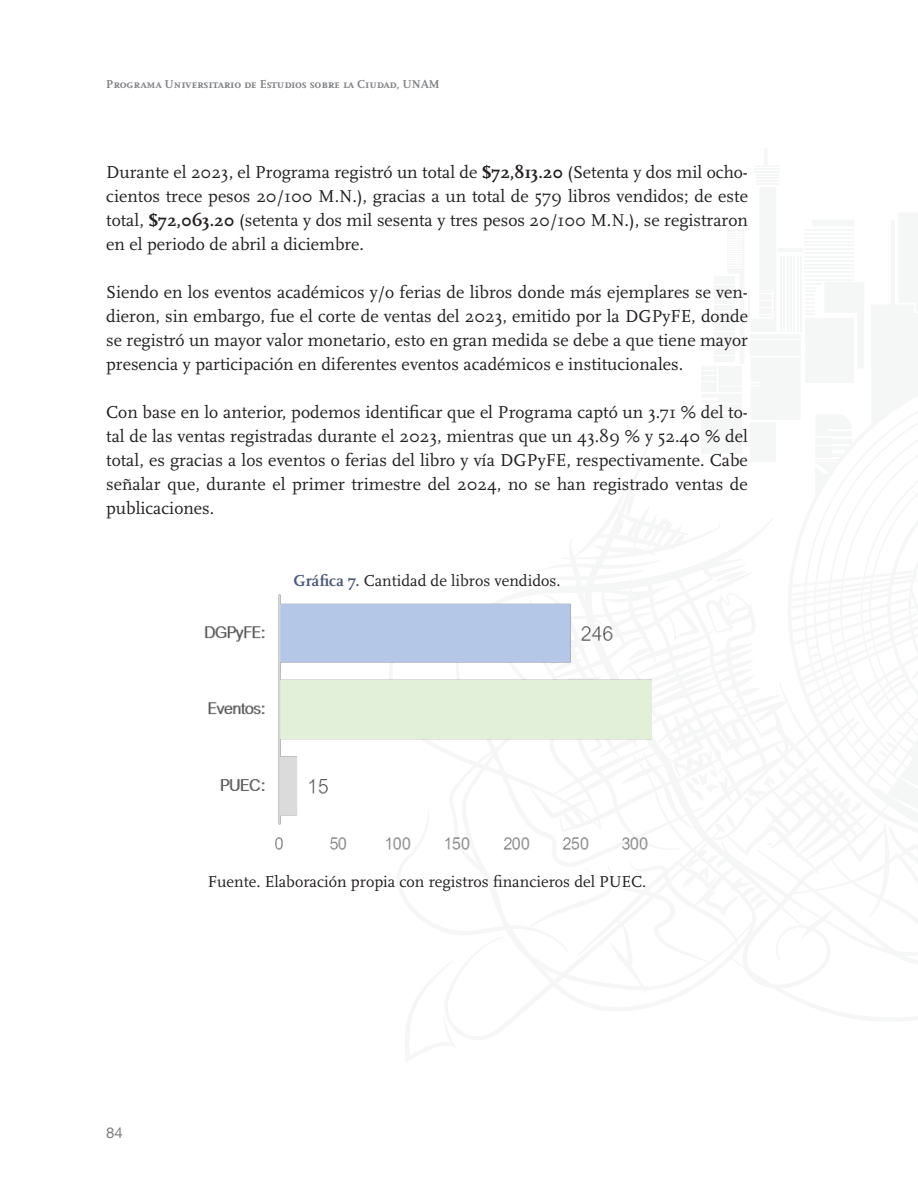
<style>
.page{position:relative;width:918px;height:1188px;background:#fff}
.page>*{position:absolute;margin:0;border:0;box-sizing:border-box;transform-origin:0 0}
.Texto__AZ{font:18px/24px "Scala Pro";color:#231f20;text-align:justify}
.FUENTE{font:16.5px "Scala Pro";color:#231f20}
.Figuras_AZ{font:16.5px "Scala Pro";color:#231f20}
.t1{font:15px "Helvetica Neue";color:#808285}
.t2{font:700 12px "Scala Pro";color:#808285}
.s1{font-weight:700}
.s2{font-weight:700;color:#4d5b7b}
</style>
<div class="page">
<hr style="left:714px;top:276px;width:21px;height:4px;background:#f5f6f6">
<hr style="left:714px;top:281px;width:21px;height:3px;background:#d1d2d4">
<hr style="left:714px;top:285px;width:21px;height:2px;background:#d1d2d4">
<hr style="left:714px;top:288px;width:21px;height:3px;background:#d1d2d4">
<hr style="left:714px;top:292px;width:21px;height:2px;background:#d1d2d4">
<hr style="left:714px;top:295px;width:21px;height:2px;background:#d1d2d4">
<hr style="left:714px;top:298px;width:21px;height:3px;background:#d1d2d4">
<hr style="left:714px;top:302px;width:21px;height:2px;background:#d1d2d4">
<hr style="left:714px;top:305px;width:21px;height:3px;background:#d1d2d4">
<hr style="left:714px;top:308px;width:21px;height:3px;background:#d1d2d4">
<hr style="left:714px;top:312px;width:21px;height:2px;background:#d1d2d4">
<hr style="left:714px;top:315px;width:21px;height:3px;background:#d1d2d4">
<hr style="left:714px;top:319px;width:21px;height:2px;background:#d1d2d4">
<hr style="left:714px;top:322px;width:21px;height:2px;background:#d1d2d4">
<hr style="left:714px;top:325px;width:21px;height:3px;background:#d1d2d4">
<hr style="left:714px;top:329px;width:21px;height:2px;background:#d1d2d4">
<hr style="left:714px;top:332px;width:21px;height:3px;background:#d1d2d4">
<hr style="left:714px;top:336px;width:21px;height:2px;background:#d1d2d4">
<hr style="left:714px;top:339px;width:21px;height:2px;background:#d1d2d4">
<hr style="left:714px;top:342px;width:21px;height:3px;background:#d1d2d4">
<hr style="left:714px;top:346px;width:21px;height:2px;background:#d1d2d4">
<hr style="left:714px;top:349px;width:21px;height:2px;background:#d1d2d4">
<hr style="left:714px;top:352px;width:21px;height:3px;background:#d1d2d4">
<hr style="left:714px;top:356px;width:21px;height:2px;background:#d1d2d4">
<hr style="left:714px;top:359px;width:21px;height:3px;background:#d1d2d4">
<div style="left:702px;top:414px;width:40px;height:39px;background:#f5f6f6"></div>
<hr style="left:702px;top:388px;width:15px;height:4px;background:#f5f6f6">
<div style="left:718px;top:387px;width:24px;height:5px;background:#f5f6f6"></div>
<hr style="left:702px;top:382px;width:15px;height:4px;background:#f5f6f6">
<hr style="left:702px;top:376px;width:15px;height:4px;background:#f5f6f6">
<hr style="left:702px;top:372px;width:15px;height:3px;background:#d1d2d4">
<hr style="left:702px;top:367px;width:15px;height:3px;background:#d1d2d4">
<svg style="left:718px;top:281px;width:17px;height:81px"></svg>
<hr style="left:739px;top:371px;width:3px;height:15px;background:#d1d2d4">
<div style="left:751px;top:422px;width:25px;height:40px;background:#f5f6f6"></div>
<hr style="left:748px;top:292px;width:2px;height:31px;background:#d1d2d4">
<img style="left:204px;top:594px;width:447px;height:256px">
<p class="t2" style="left:106px;top:78px;width:335px">Programa Universitario de Estudios sobre la Ciudad, UNAM</p>
<p class="Texto__AZ" style="left:106px;top:161px;width:643px">Durante el 2023, el Programa registró un total de <span class="s1">$72,813.20</span> (Setenta y dos mil ocho&shy;cientos trece pesos 20/100 M.N.), gracias a un total de 579 libros vendidos; de este total, <span class="s1">$72,063.20</span> (setenta y dos mil sesenta y tres pesos 20/100 M.N.), se registraron en el periodo de abril a diciembre.</p>
<p class="Texto__AZ" style="left:106px;top:281px;width:643px">Siendo en los eventos académicos y/o ferias de libros donde más ejemplares se ven&shy;dieron, sin embargo, fue el corte de ventas del 2023, emitido por la DGPyFE, donde se registró un mayor valor monetario, esto en gran medida se debe a que tiene mayor presencia y participación en diferentes eventos académicos e institucionales.</p>
<p class="Texto__AZ" style="left:106px;top:401px;width:643px">Con base en lo anterior, podemos identificar que el Programa captó un 3.71 % del to&shy;tal de las ventas registradas durante el 2023, mientras que un 43.89 % y 52.40 % del total, es gracias a los eventos o ferias del libro y vía DGPyFE, respectivamente. Cabe señalar que, durante el primer trimestre del 2024, no se han registrado ventas de publicaciones.</p>
<p class="Figuras_AZ" style="left:294px;top:571px;width:268px"><span class="s2">Gráfica 7.</span> Cantidad de libros vendidos.</p>
<p class="FUENTE" style="left:208px;top:872px;width:440px">Fuente. Elaboración propia con registros financieros del PUEC.</p>
<p class="t1" style="left:106px;top:1122px;width:18px">84</p>
</div>
